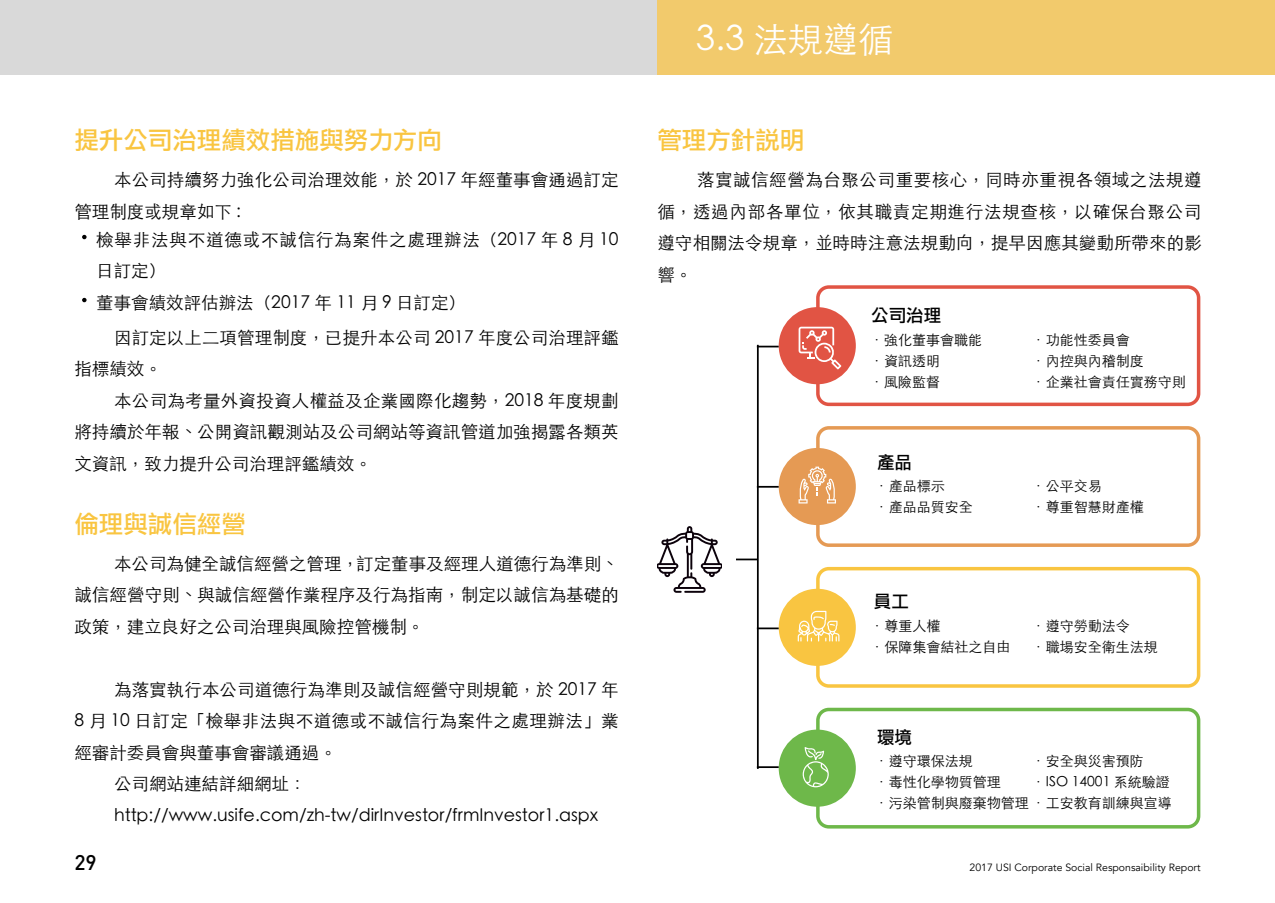
<style>
.page{position:relative;width:1275px;height:903px;background:#fff}
.page>*{position:absolute;margin:0;border:0;box-sizing:border-box;transform-origin:0 0}
.t1{font:300 35px "ST Heiti TC";color:#fff}
.t2{font:24.5px "Li Gothic Med";color:#f9c541}
.t3{font:500 21px "DIN";color:#000}
.t4{font:300 17.5px/31.5px "ST Heiti TC";letter-spacing:.005em;color:#000;text-align:justify}
.t5{font:300 17.5px/31.5px "ST Heiti TC";letter-spacing:.025em;color:#000}
.t6{font:17.5px "Li Gothic Med";color:#000}
.t7{font:300 14px/21px "ST Heiti TC";color:#000}
.t8{font:10.5px "Avenir";color:#000}
.s1{font-family:"Adobe Song Std"}
</style>
<div class="page">
<div style="left:0;top:0;width:1275px;height:74px;background:#d9d9d9"></div>
<svg style="left:82px;top:235px;width:5px;height:4px"></svg>
<svg style="left:82px;top:298px;width:5px;height:4px"></svg>
<div style="left:657px;top:0;width:618px;height:74px;background:#f2ca6c"></div>
<div style="left:816px;top:285px;width:384px;height:121px;border:4px solid #e15444;border-radius:11px"></div>
<div style="left:779px;top:307px;width:77px;height:77px;background:#e15444;border-radius:50%"></div>
<svg style="left:799px;top:327px;width:42px;height:42px"></svg>
<div style="left:816px;top:426px;width:384px;height:121px;border:4px solid #e59a54;border-radius:11px"></div>
<div style="left:779px;top:448px;width:77px;height:77px;background:#e59a54;border-radius:50%"></div>
<div style="left:816px;top:567px;width:384px;height:121px;border:4px solid #f9c541;border-radius:11px"></div>
<div style="left:779px;top:589px;width:77px;height:77px;background:#f9c541;border-radius:50%"></div>
<div style="left:816px;top:708px;width:384px;height:120px;border:4px solid #6eb84a;border-radius:11px"></div>
<div style="left:779px;top:729px;width:77px;height:78px;background:#6eb84a;border-radius:50%"></div>
<svg style="left:798px;top:467px;width:38px;height:36px"></svg>
<svg style="left:798px;top:611px;width:41px;height:30px"></svg>
<svg style="left:803px;top:747px;width:26px;height:40px"></svg>
<svg style="left:657px;top:526px;width:65px;height:67px"></svg>
<hr style="left:736px;top:558px;width:22px;height:2px;background:#000">
<svg style="left:759px;top:346px;width:20px;height:1px"></svg>
<hr style="left:757px;top:486px;width:22px;height:2px;background:#000">
<hr style="left:757px;top:627px;width:22px;height:2px;background:#000">
<hr style="left:757px;top:766px;width:22px;height:2px;background:#000">
<hr style="left:757px;top:345px;width:2px;height:424px;background:#000">
<h1 class="t1" style="left:696px;top:9px;width:199px">3.3 法規遵循</h1>
<h2 class="t2" style="left:74px;top:128px;width:369px">提升公司治理績效措施與努力方向</h2>
<h2 class="t2" style="left:657px;top:128px;width:148px">管理方針說明</h2>
<p class="t4" style="left:74px;top:162px;width:546px;text-indent:40px">本公司持續努力強化公司治理效能，於 2017 年經董事會通過訂定管理制度或規章如下 :</p>
<p class="t5" style="left:96px;top:222px;width:524px">檢舉非法與不道德或不誠信行為案件之處理辦法（2017 年 8 月 10日訂定）<br>董事會績效評估辦法（2017 年 11 月 9 日訂定）</p>
<p class="t4" style="left:74px;top:320px;width:546px;text-indent:40px">因訂定以上二項管理制度，已提升本公司 2017 年度公司治理評鑑指標績效。</p>
<p class="t4" style="left:74px;top:383px;width:546px;text-indent:40px">本公司為考量外資投資人權益及企業國際化趨勢，2018 年度規劃將持續於年報、公開資訊觀測站及公司網站等資訊管道加強揭露各類英文資訊，致力提升公司治理評鑑績效。</p>
<h2 class="t2" style="left:74px;top:511px;width:173px">倫理與誠信經營</h2>
<p class="t4" style="left:74px;top:546px;width:546px;text-indent:40px">本公司為健全誠信經營之管理，訂定董事及經理人道德行為準則、誠信經營守則、與誠信經營作業程序及行為指南，制定以誠信為基礎的政策，建立良好之公司治理與風險控管機制。</p>
<p class="t4" style="left:114px;top:672px;width:506px">為落實執行本公司道德行為準則及誠信經營守則規範，於 2017 年</p>
<p class="t5" style="left:74px;top:703px;width:546px">8 月 10 日訂定「檢舉非法與不道德或不誠信行為案件之處理辦法」業</p>
<p class="t4" style="left:74px;top:735px;width:264px">經審計委員會與董事會審議通過。</p>
<p class="t4" style="left:114px;top:766px;width:194px">公司網站連結詳細網址：</p>
<p class="t4" style="left:114px;top:798px;width:486px">http://www.usife.com/zh-tw/dirInvestor/frmInvestor1.aspx</p>
<p class="t4" style="left:657px;top:162px;width:546px;text-indent:40px">落實誠信經營為台聚公司重要核心，同時亦重視各領域之法規遵循，透過內部各單位，依其職責定期進行法規查核，以確保台聚公司遵守相關法令規章，並時時注意法規動向，提早因應其變動所帶來的影響。</p>
<p class="t6" style="left:871px;top:307px;width:71px">公司治理</p>
<p class="t7" style="left:870px;top:327px;width:114px"><span class="s1">・</span>強化董事會職能<span class="s1">・</span>資訊透明<br><span class="s1">・</span>風險監督</p>
<p class="t7" style="left:1031px;top:327px;width:156px"><span class="s1">・</span>功能性委員會<br><span class="s1">・</span>內控與內稽制度<br><span class="s1">・</span>企業社會責任實務守則</p>
<p class="t6" style="left:877px;top:453px;width:37px">產品</p>
<p class="t7" style="left:874px;top:474px;width:100px"><span class="s1">・</span>產品標示<br><span class="s1">・</span>產品品質安全</p>
<p class="t7" style="left:1031px;top:474px;width:114px"><span class="s1">・</span>公平交易<br><span class="s1">・</span>尊重智慧財產權</p>
<p class="t6" style="left:874px;top:593px;width:37px">員工</p>
<p class="t7" style="left:870px;top:613px;width:142px"><span class="s1">・</span>尊重人權<br><span class="s1">・</span>保障集會結社之自由</p>
<p class="t7" style="left:1031px;top:613px;width:128px"><span class="s1">・</span>遵守勞動法令<br><span class="s1">・</span>職場安全衛生法規</p>
<p class="t6" style="left:877px;top:728px;width:37px">環境</p>
<p class="t7" style="left:1031px;top:749px;width:140px"><span class="s1">・</span>安全與災害預防<span class="s1">・</span>ISO 14001 系統驗證</p>
<p class="t7" style="left:874px;top:749px;width:299px"><span class="s1">・</span>遵守環保法規<br><span class="s1">・</span>毒性化學物質管理<br><span class="s1">・</span>污染管制與廢棄物管理<span class="s1">・</span>工安教育訓練與宣導</p>
<p class="t3" style="left:74px;top:849px;width:24px">29</p>
<p class="t8" style="left:969px;top:861px;width:233px">2017 USI Corporate Social Responsaibility Report</p>
</div>
